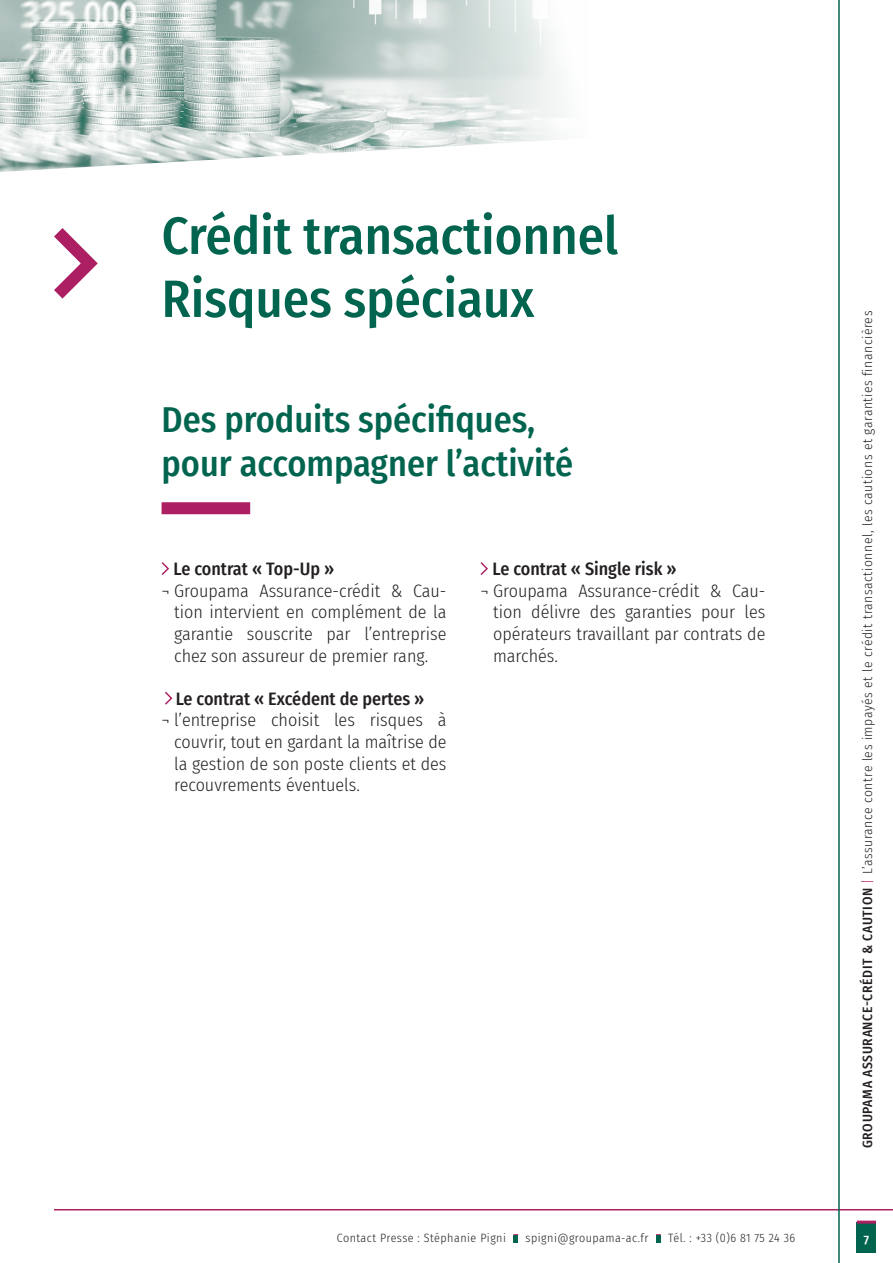
<style>
.page{position:relative;width:893px;height:1263px;background:#fff}
.page>*{position:absolute;margin:0;border:0;box-sizing:border-box;transform-origin:0 0}
.Titre_section{font:500 52.5px "Fira Sans Condensed";color:#00644e}
.Titre{font:500 36px "Fira Sans Condensed";color:#00644e}
.Paragraphe_2_lignes{font:300 18px/21.6px "Fira Sans Condensed";color:#231f20;text-align:justify}
.Paragraphe_2_lignes-2{font:500 18px "Fira Sans Condensed";color:#231f20}
.t1{font:300 13.5px "Fira Sans Condensed";letter-spacing:.04em;color:#231f20}
.t2{font:500 12.75px "Fira Sans Condensed";color:#fff}
.t3{font:300 12px "Fira Sans Condensed";letter-spacing:.04em;color:#231f20}
.s1{font-weight:500}
.s2{color:#ac1f62}
</style>
<div class="page">
<div style="left:857px;top:1222px;width:19px;height:31px;background:#00644e"></div>
<hr style="left:857px;top:1220px;width:19px;height:3px;background:#ac1f62">
<hr style="left:54px;top:1209px;width:839px;height:1px;background:#ac1f62">
<hr style="left:838px;top:0;width:2px;height:1263px;background:#00644e">
<svg style="left:513px;top:1234px;width:5px;height:8px"></svg>
<svg style="left:656px;top:1234px;width:5px;height:8px"></svg>
<svg style="left:54px;top:228px;width:44px;height:71px"></svg>
<img style="left:0;top:0;width:565px;height:172px">
<div style="left:162px;top:502px;width:88px;height:12px;background:#ac1f62"></div>
<svg style="left:161px;top:562px;width:8px;height:13px"></svg>
<svg style="left:165px;top:691px;width:8px;height:14px"></svg>
<svg style="left:480px;top:562px;width:8px;height:13px"></svg>
<p class="Titre_section" style="left:162px;top:194px;width:458px">Crédit transactionnel</p>
<p class="Titre_section" style="left:162px;top:257px;width:374px">Risques spéciaux</p>
<p class="Titre" style="left:162px;top:391px;width:375px">Des produits spécifiques,</p>
<p class="Titre" style="left:162px;top:434px;width:413px">pour accompagner l’activité</p>
<p class="Paragraphe_2_lignes-2" style="left:174px;top:554px;width:162px">Le contrat « Top-Up »</p>
<p class="Paragraphe_2_lignes" style="left:174px;top:580px;width:274px;text-indent:-13px">¬ Groupama Assurance-crédit &amp; Cau&shy;tion intervient en complément de la garantie souscrite par l’entreprise chez son assureur de premier rang.</p>
<p class="Paragraphe_2_lignes-2" style="left:176px;top:684px;width:250px">Le contrat « Excédent de pertes »</p>
<p class="Paragraphe_2_lignes" style="left:174px;top:709px;width:274px;text-indent:-13px">¬ l’entreprise choisit les risques à couvrir, tout en gardant la maîtrise de la gestion de son poste clients et des recouvrements éventuels.</p>
<p class="Paragraphe_2_lignes-2" style="left:492px;top:554px;width:185px">Le contrat « Single risk »</p>
<p class="Paragraphe_2_lignes" style="left:493px;top:580px;width:274px;text-indent:-13px">¬ Groupama Assurance-crédit &amp; Cau&shy;tion délivre des garanties pour les opérateurs travaillant par contrats de marchés.</p>
<p class="t1" style="left:858px;top:1148px;width:839px;rotate:-90deg"><span class="s1">GROUPAMA ASSURANCE-CRÉDIT &amp; CAUTION</span> <span class="s2">|</span> L’assurance contre les impayés et le crédit transactionnel, les cautions et garanties financières</p>
<p class="t3" style="left:337px;top:1230px;width:171px">Contact Presse : Stéphanie Pigni</p>
<p class="t3" style="left:526px;top:1230px;width:124px">spigni@groupama-ac.fr</p>
<p class="t3" style="left:668px;top:1230px;width:128px">Tél. : +33 (0)6 81 75 24 36</p>
<p class="t2" style="left:864px;top:1229px;width:7px">7</p>
</div>
